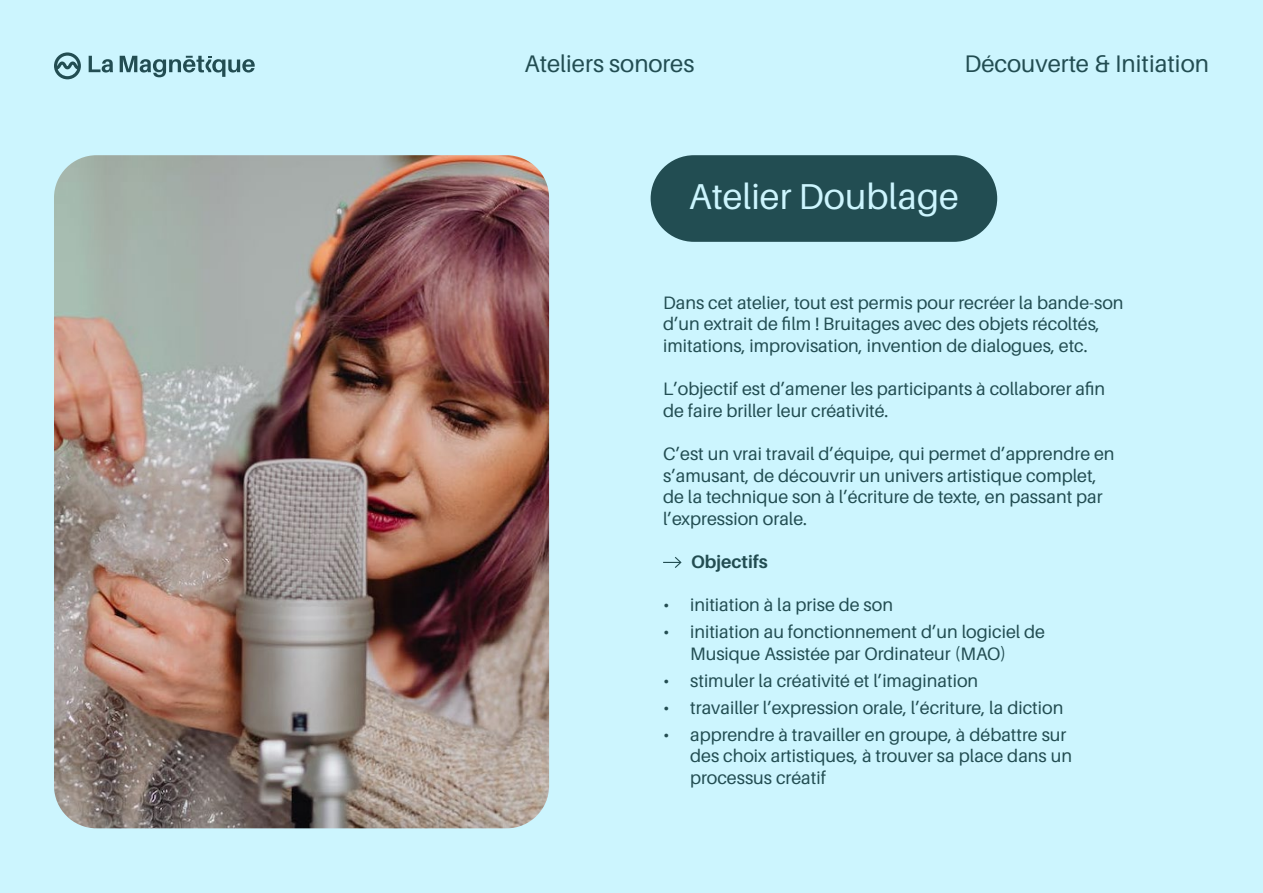
<style>
.page{position:relative;width:1263px;height:893px;background:#ccf5fe}
.page>*{position:absolute;margin:0;border:0;box-sizing:border-box;transform-origin:0 0}
.t1{font:36px "Aileron";color:#ccf5fe}
.t2{font:24px "Aileron";color:#224d52}
.t3{font:18px/21.6px "Aileron";color:#224d52}
.t4{font:700 18px "Aileron";color:#224d52}
</style>
<div class="page">
<img style="left:54px;top:155px;width:495px;height:673px">
<div style="left:651px;top:155px;width:346px;height:87px;background:#224d52;border-radius:43px"></div>
<svg style="left:663px;top:557px;width:19px;height:11px"></svg>
<svg style="left:89px;top:56px;width:24px;height:17px"></svg>
<svg style="left:120px;top:56px;width:135px;height:21px"></svg>
<svg style="left:54px;top:52px;width:27px;height:27px"></svg>
<h2 class="t2" style="left:525px;top:51px;width:171px">Ateliers sonores</h2>
<h2 class="t2" style="left:964px;top:51px;width:246px">Découverte &amp; Initiation</h2>
<h1 class="t1" style="left:689px;top:177px;width:272px">Atelier Doublage</h1>
<p class="t3" style="left:663px;top:292px;width:462px">Dans cet atelier, tout est permis pour recréer la bande-son d’un extrait de film ! Bruitages avec des objets récoltés, imitations, improvisation, invention de dialogues, etc.</p>
<p class="t3" style="left:663px;top:378px;width:443px">L’objectif est d’amener les participants à collaborer afin de faire briller leur créativité.</p>
<p class="t3" style="left:663px;top:443px;width:453px">C’est un vrai travail d’équipe, qui permet d’apprendre en s’amusant, de découvrir un univers artistique complet, de la technique son à l’écriture de texte, en passant par l’expression orale.</p>
<p class="t4" style="left:691px;top:552px;width:78px">Objectifs</p>
<p class="t3" style="left:663px;top:594px;width:231px">• initiation à la prise de son</p>
<p class="t3" style="left:690px;top:621px;width:357px;text-indent:-27px">• initiation au fonctionnement d’un logiciel de<br>Musique Assistée par Ordinateur (MAO)</p>
<p class="t3" style="left:663px;top:670px;width:317px">• stimuler la créativité et l’imagination</p>
<p class="t3" style="left:663px;top:697px;width:402px">• travailler l’expression orale, l’écriture, la diction</p>
<p class="t3" style="left:690px;top:724px;width:383px;text-indent:-27px">• apprendre à travailler en groupe, à débattre sur des choix artistiques, à trouver sa place dans un processus créatif</p>
</div>
